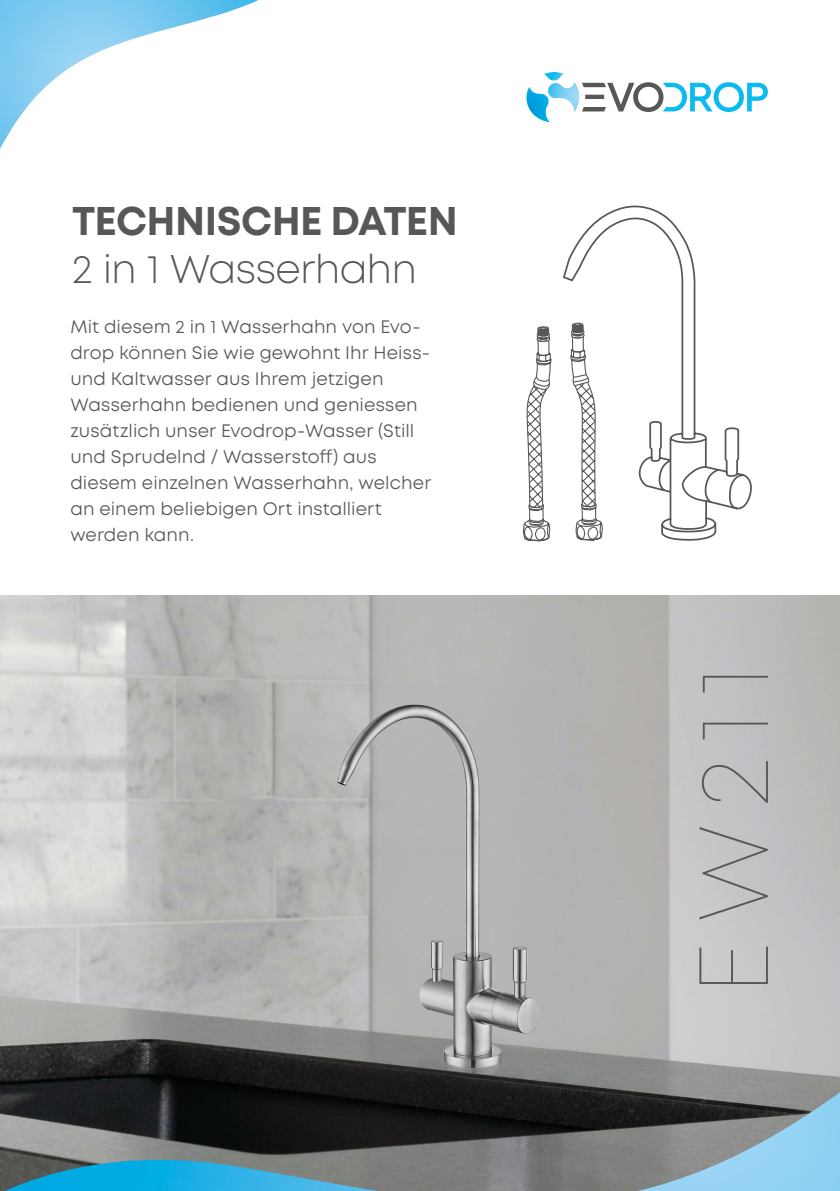
<style>
.page{position:relative;width:840px;height:1191px;background:#fff}
.page>*{position:absolute;margin:0;border:0;box-sizing:border-box;transform-origin:0 0}
.t1{font:100 97.8px "Mont";letter-spacing:.175em;color:#575756}
.t2{font:700 40px "Mont";letter-spacing:-.01em;color:#575756}
.t3{font:300 40px "Mont";letter-spacing:-.02em;color:#575756}
.t4{font:18px/26px "Mont";letter-spacing:.005em;color:#575756}
</style>
<div class="page">
<img style="left:0;top:595px;width:839px;height:596px">
<svg style="left:582px;top:82px;width:185px;height:30px"></svg>
<img style="left:544px;top:72px;width:19px;height:9px">
<img style="left:549px;top:82px;width:30px;height:30px">
<img style="left:526px;top:87px;width:23px;height:35px">
<img style="left:0;top:0;width:258px;height:149px">
<img style="left:5px;top:1092px;width:834px;height:99px">
<svg style="left:522px;top:326px;width:30px;height:216px"></svg>
<svg style="left:563px;top:206px;width:188px;height:335px"></svg>
<h2 class="t2" style="left:72px;top:195px;width:387px">TECHNISCHE DATEN</h2>
<h2 class="t3" style="left:72px;top:244px;width:346px">2 in 1 Wasserhahn</h2>
<p class="t4" style="left:70px;top:314px;width:362px">Mit diesem 2 in 1 Wasserhahn von Evo&shy;drop können Sie wie gewohnt Ihr Heiss&shy;und Kaltwasser aus Ihrem jetzigen Wasserhahn bedienen und geniessen zusätzlich unser Evodrop-Wasser (Still und Sprudelnd / Wasserstoff) aus diesem einzelnen Wasserhahn, welcher an einem beliebigen Ort installiert werden kann.</p>
<h1 class="t1" style="left:673px;top:994px;width:331px;rotate:-90deg">EW211</h1>
</div>
